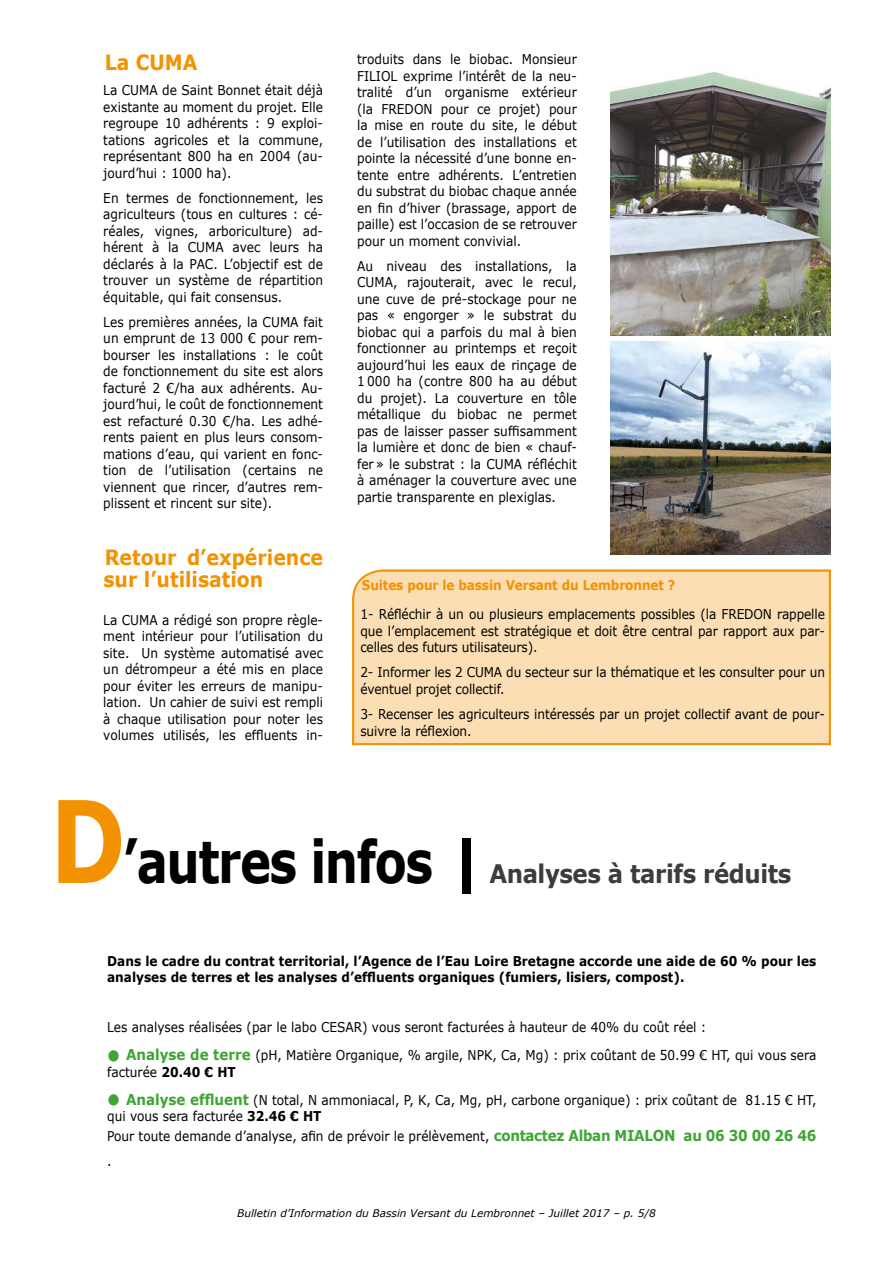
<style>
.page{position:relative;width:893px;height:1263px;background:#fff}
.page>*{position:absolute;margin:0;border:0;box-sizing:border-box;transform-origin:0 0}
.t1{font:700 58.5px "Verdana";letter-spacing:-.03em;color:#000;scale:.8 1}
.t2{font:700 25.5px "Verdana";letter-spacing:-.02em;color:#3c3c3b;scale:.9 1}
.t3{font:700 21px/22.5px "Verdana";color:#f39200;scale:.9 1}
.t4{font:13.5px/16.5px "Verdana";color:#000;text-align:justify;scale:.9 1}
.t5{font:700 13.5px/16.5px "Verdana";color:#000;scale:.9 1}
.t6{font:700 13.5px "Verdana";letter-spacing:-.01em;color:#f39200;scale:.9 1}
.t7{font:italic 10.5px "Verdana";color:#000}
.s1{font-size:114px;color:#f39200}
.s2{color:#3fa535}
.s3{font-weight:700;font-size:15px;color:#3fa535}
.s4{font-weight:700}
</style>
<div class="page">
<div style="left:353px;top:571px;width:477px;height:173px;background:#fbdeb3"></div>
<img style="left:611px;top:342px;width:220px;height:212px">
<img style="left:611px;top:72px;width:220px;height:264px">
<h3 class="t3" style="left:105px;top:51px;width:105px">La CUMA</h3>
<p class="t4" style="left:103px;top:82px;width:246px">La CUMA de Saint Bonnet était déjà existante au moment du projet. Elle regroupe 10 adhérents : 9 exploi&shy;tations agricoles et la commune, représentant 800 ha en 2004 (au&shy;jourd’hui : 1000 ha).</p>
<p class="t4" style="left:103px;top:189px;width:246px">En termes de fonctionnement, les agriculteurs (tous en cultures : cé&shy;réales, vignes, arboriculture) ad&shy;hérent à la CUMA avec leurs ha déclarés à la PAC. L’objectif est de trouver un système de répartition équitable, qui fait consensus.</p>
<p class="t4" style="left:103px;top:313px;width:246px">Les premières années, la CUMA fait un emprunt de 13 000 € pour rem&shy;bourser les installations : le coût de fonctionnement du site est alors facturé 2 €/ha aux adhérents. Au&shy;jourd’hui, le coût de fonctionnement est refacturé 0.30 €/ha. Les adhé&shy;rents paient en plus leurs consom&shy;mations d’eau, qui varient en fonc&shy;tion de l’utilisation (certains ne viennent que rincer, d’autres rem&shy;plissent et rincent sur site).</p>
<h3 class="t3" style="left:103px;top:545px;width:246px">Retour d’expérience sur l’utilisation</h3>
<p class="t4" style="left:103px;top:612px;width:246px">La CUMA a rédigé son propre règle&shy;ment intérieur pour l’utilisation du site. Un système automatisé avec un détrompeur a été mis en place pour éviter les erreurs de manipu&shy;lation. Un cahier de suivi est rempli à chaque utilisation pour noter les volumes utilisés, les effluents in-</p>
<p class="t4" style="left:357px;top:51px;width:246px">troduits dans le biobac. Monsieur FILIOL exprime l’intérêt de la neu&shy;tralité d’un organisme extérieur (la FREDON pour ce projet) pour la mise en route du site, le début de l’utilisation des installations et pointe la nécessité d’une bonne en&shy;tente entre adhérents. L’entretien du substrat du biobac chaque année en fin d’hiver (brassage, apport de paille) est l’occasion de se retrouver pour un moment convivial.</p>
<p class="t4" style="left:357px;top:258px;width:246px">Au niveau des installations, la CUMA, rajouterait, avec le recul, une cuve de pré-stockage pour ne pas « engorger » le substrat du biobac qui a parfois du mal à bien fonctionner au printemps et reçoit aujourd’hui les eaux de rinçage de 1 000 ha (contre 800 ha au début du projet). La couverture en tôle métallique du biobac ne permet pas de laisser passer suffisamment la lumière et donc de bien « chauf&shy;fer » le substrat : la CUMA réfléchit à aménager la couverture avec une partie transparente en plexiglas.</p>
<p class="t6" style="left:362px;top:576px;width:350px">Suites pour le bassin Versant du Lembronnet ?</p>
<p class="t4" style="left:360px;top:606px;width:518px">1- Réfléchir à un ou plusieurs emplacements possibles (la FREDON rappelle que l’emplacement est stratégique et doit être central par rapport aux par&shy;celles des futurs utilisateurs).</p>
<p class="t4" style="left:360px;top:664px;width:518px">2- Informer les 2 CUMA du secteur sur la thématique et les consulter pour un éventuel projet collectif.</p>
<p class="t4" style="left:360px;top:706px;width:518px">3- Recenser les agriculteurs intéressés par un projet collectif avant de pour&shy;suivre la réflexion.</p>
<h1 class="t1" style="left:50px;top:820px;width:542px"><span class="s1">D</span>’autres infos |</h1>
<h2 class="t2" style="left:489px;top:856px;width:337px">Analyses à tarifs réduits</h2>
<p class="t5" style="left:107px;top:952px;width:789px">Dans le cadre du contrat territorial, l’Agence de l’Eau Loire Bretagne accorde une aide de 60 % pour les analyses de terres et les analyses d’effluents organiques (fumiers, lisiers, compost).</p>
<p class="t4" style="left:107px;top:1019px;width:667px">Les analyses réalisées (par le labo CESAR) vous seront facturées à hauteur de 40% du coût réel :</p>
<p class="t4" style="left:107px;top:1047px;width:790px"><span class="s2">•</span> <span class="s3">Analyse de terre</span> (pH, Matière Organique, % argile, NPK, Ca, Mg) : prix coûtant de 50.99 € HT, qui vous sera facturée <span class="s4">20.40 € HT</span></p>
<p class="t4" style="left:107px;top:1092px;width:790px"><span class="s2">•</span> <span class="s3">Analyse effluent</span> (N total, N ammoniacal, P, K, Ca, Mg, pH, carbone organique) : prix coûtant de 81.15 € HT, qui vous sera facturée <span class="s4">32.46 € HT</span></p>
<p class="t4" style="left:107px;top:1123px;width:790px;line-height:25px">Pour toute demande d’analyse, afin de prévoir le prélèvement, <span class="s3">contactez Alban MIALON au 06 30 00 26 46 </span>.</p>
<p class="t7" style="left:237px;top:1206px;width:420px">Bulletin d’Information du Bassin Versant du Lembronnet – Juillet 2017 – p. 5/8</p>
</div>
